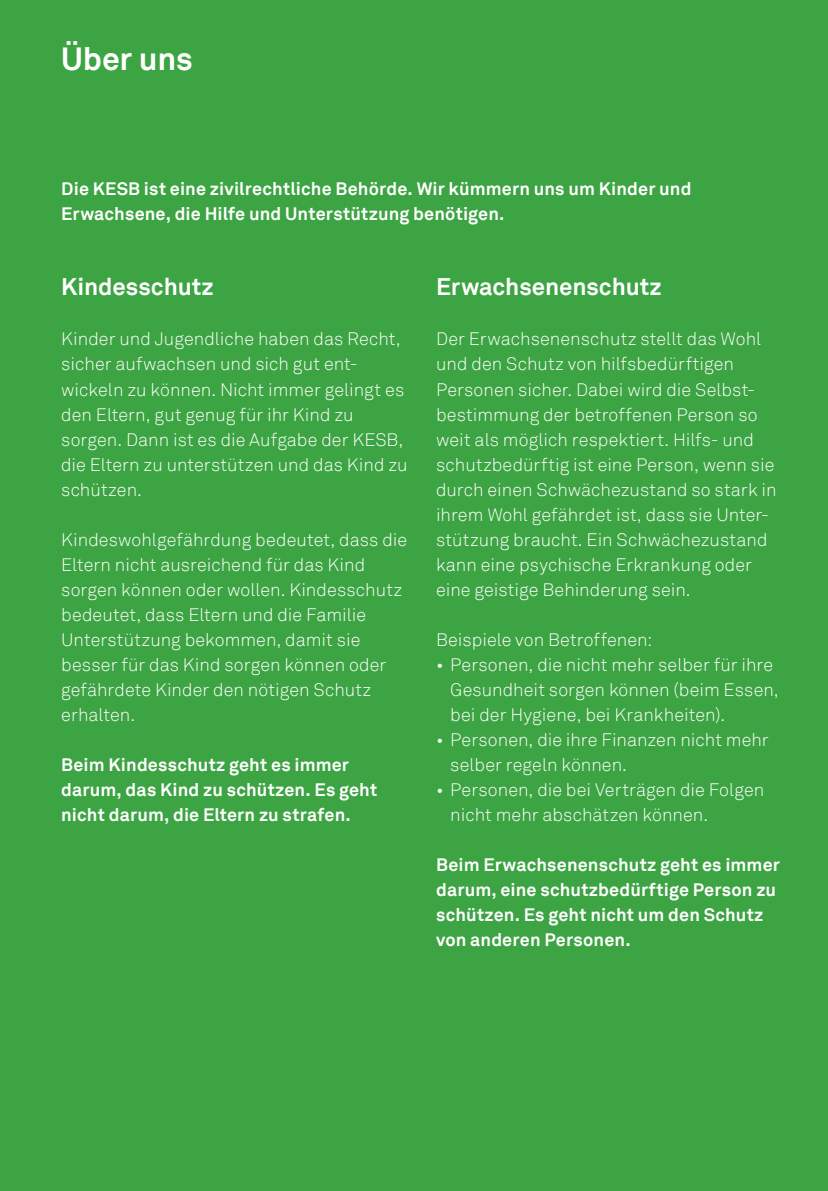
<style>
.page{position:relative;width:828px;height:1191px;background:#3ca442}
.page>*{position:absolute;margin:0;border:0;box-sizing:border-box;transform-origin:0 0}
.Seitentitel{font:700 32px "Akkurat Pro";letter-spacing:-.005em;color:#fff}
.Zwischentitel{font:700 24px "Akkurat Pro";letter-spacing:-.005em;color:#fff}
.Grundtext{font:18px/25px "Akkurat Light Pro";letter-spacing:.005em;color:#fff}
.Grundtext-2{font:700 18px/25px "Akkurat Pro";letter-spacing:.01em;color:#fff}
</style>
<div class="page">
<p class="Seitentitel" style="left:61px;top:39px;width:133px">Über uns</p>
<p class="Grundtext-2" style="left:61px;top:176px;width:632px">Die KESB ist eine zivilrechtliche Behörde. Wir kümmern uns um Kinder und<br>Erwachsene, die Hilfe und Unterstützung benötigen.</p>
<p class="Zwischentitel" style="left:61px;top:272px;width:154px">Kindesschutz</p>
<p class="Grundtext" style="left:61px;top:327px;width:348px">Kinder und Jugendliche haben das Recht, sicher aufwachsen und sich gut ent&shy;wickeln zu können. Nicht immer gelingt es den Eltern, gut genug für ihr Kind zu sorgen. Dann ist es die Aufgabe der KESB, die Eltern zu unterstützen und das Kind zu schützen.</p>
<p class="Grundtext" style="left:61px;top:527px;width:347px">Kindeswohlgefährdung bedeutet, dass die Eltern nicht ausreichend für das Kind sorgen können oder wollen. Kindesschutz bedeutet, dass Eltern und die Familie Unterstützung bekommen, damit sie besser für das Kind sorgen können oder gefährdete Kinder den nötigen Schutz erhalten.</p>
<p class="Grundtext-2" style="left:61px;top:751px;width:317px">Beim Kindesschutz geht es immer darum, das Kind zu schützen. Es geht nicht darum, die Eltern zu strafen.</p>
<p class="Zwischentitel" style="left:436px;top:272px;width:227px">Erwachsenenschutz</p>
<p class="Grundtext" style="left:436px;top:327px;width:342px">Der Erwachsenenschutz stellt das Wohl und den Schutz von hilfsbedürftigen Personen sicher. Dabei wird die Selbst&shy;bestimmung der betroffenen Person so weit als möglich respektiert. Hilfs- und schutzbedürftig ist eine Person, wenn sie durch einen Schwächezustand so stark in ihrem Wohl gefährdet ist, dass sie Unter&shy;stützung braucht. Ein Schwächezustand kann eine psychische Erkrankung oder eine geistige Behinderung sein.</p>
<p class="Grundtext" style="left:436px;top:627px;width:218px">Beispiele von Betroffenen:</p>
<p class="Grundtext" style="left:450px;top:652px;width:330px;text-indent:-14px">• Personen, die nicht mehr selber für ihre<br>Gesundheit sorgen können (beim Essen, bei der Hygiene, bei Krankheiten).</p>
<p class="Grundtext" style="left:450px;top:727px;width:320px;text-indent:-14px">• Personen, die ihre Finanzen nicht mehr selber regeln können.</p>
<p class="Grundtext" style="left:450px;top:777px;width:316px;text-indent:-14px">• Personen, die bei Verträgen die Folgen nicht mehr abschätzen können.</p>
<p class="Grundtext-2" style="left:436px;top:851px;width:345px">Beim Erwachsenenschutz geht es immer darum, eine schutzbedürftige Person zu schützen. Es geht nicht um den Schutz von anderen Personen.</p>
</div>
